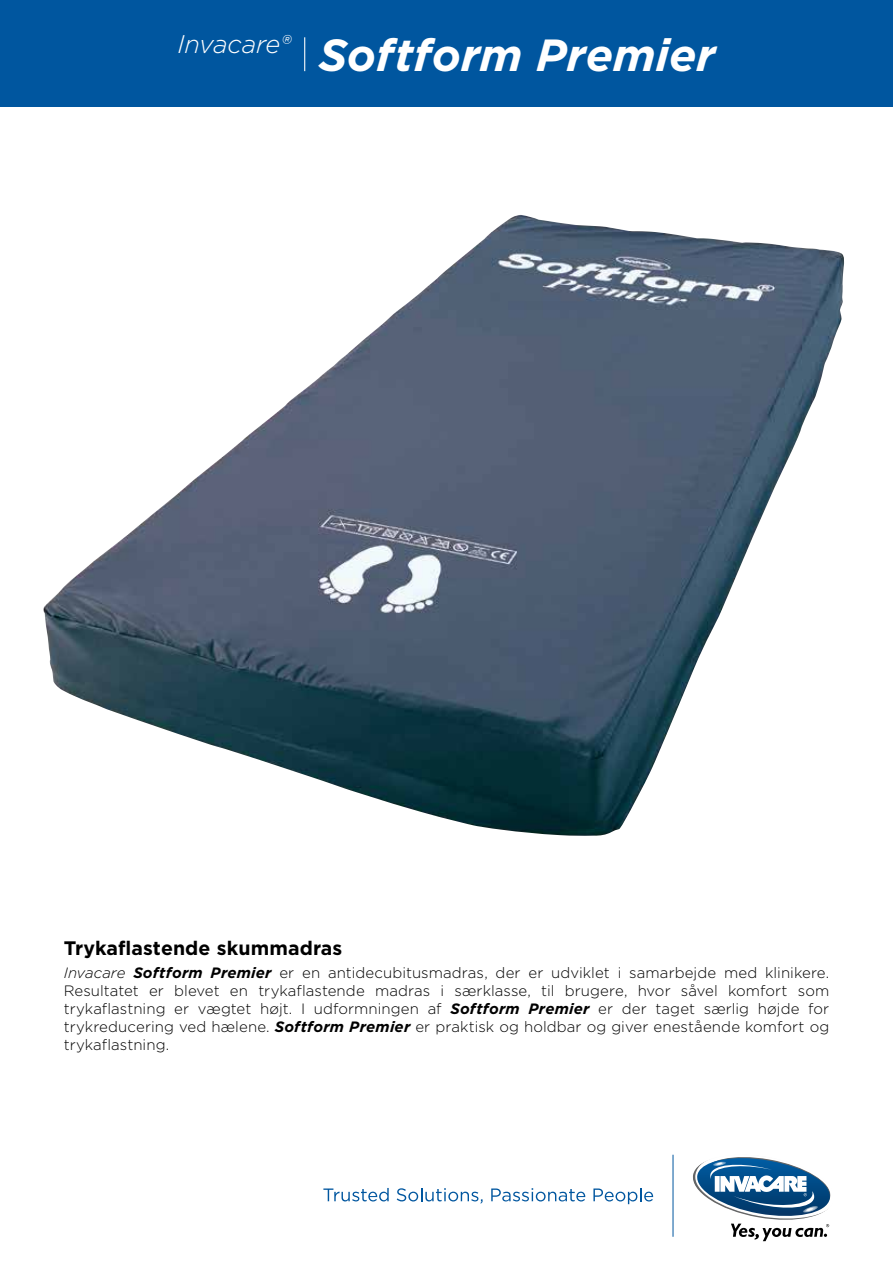
<style>
.page{position:relative;width:893px;height:1263px;background:#fff}
.page>*{position:absolute;margin:0;border:0;box-sizing:border-box;transform-origin:0 0}
.t1{font:italic 700 45px "Gotham";color:#fff}
.t2{font:700 19.5px "Gotham";letter-spacing:.005em;color:#000}
.t3{font:300 15px/18px "Gotham";letter-spacing:.005em;color:#000;text-align:justify}
.s1{font-style:italic}
.s2{font-weight:700;font-style:italic}
</style>
<div class="page">
<img style="left:43px;top:215px;width:801px;height:621px">
<div style="left:0;top:0;width:893px;height:106px;background:#00569f"></div>
<hr style="left:304px;top:37px;width:1px;height:34px;background:#fff">
<hr style="left:673px;top:1155px;width:1px;height:82px;background:#00569f">
<svg style="left:323px;top:1188px;width:66px;height:13px"></svg>
<svg style="left:397px;top:1188px;width:86px;height:15px"></svg>
<svg style="left:491px;top:1188px;width:94px;height:13px"></svg>
<svg style="left:593px;top:1188px;width:60px;height:16px"></svg>
<svg style="left:693px;top:1157px;width:138px;height:84px"></svg>
<h1 class="t1" style="left:178px;top:25px;width:539px"><sup>Invacare®</sup> Softform Premier</h1>
<h2 class="t2" style="left:64px;top:935px;width:280px">Trykaflastende skummadras</h2>
<p class="t3" style="left:64px;top:963px;width:767px"><span class="s1">Invacare</span> <span class="s2">Softform Premier</span> er en antidecubitusmadras, der er udviklet i samarbejde med klinikere.<br>Resultatet er blevet en trykaflastende madras i særklasse, til brugere, hvor såvel komfort som trykaflastning er vægtet højt. I udformningen af <span class="s2">Softform Premier</span> er der taget særlig højde for trykreducering ved hælene. <span class="s2">Softform Premier</span> er praktisk og holdbar og giver enestående komfort og trykaflastning.</p>
</div>
